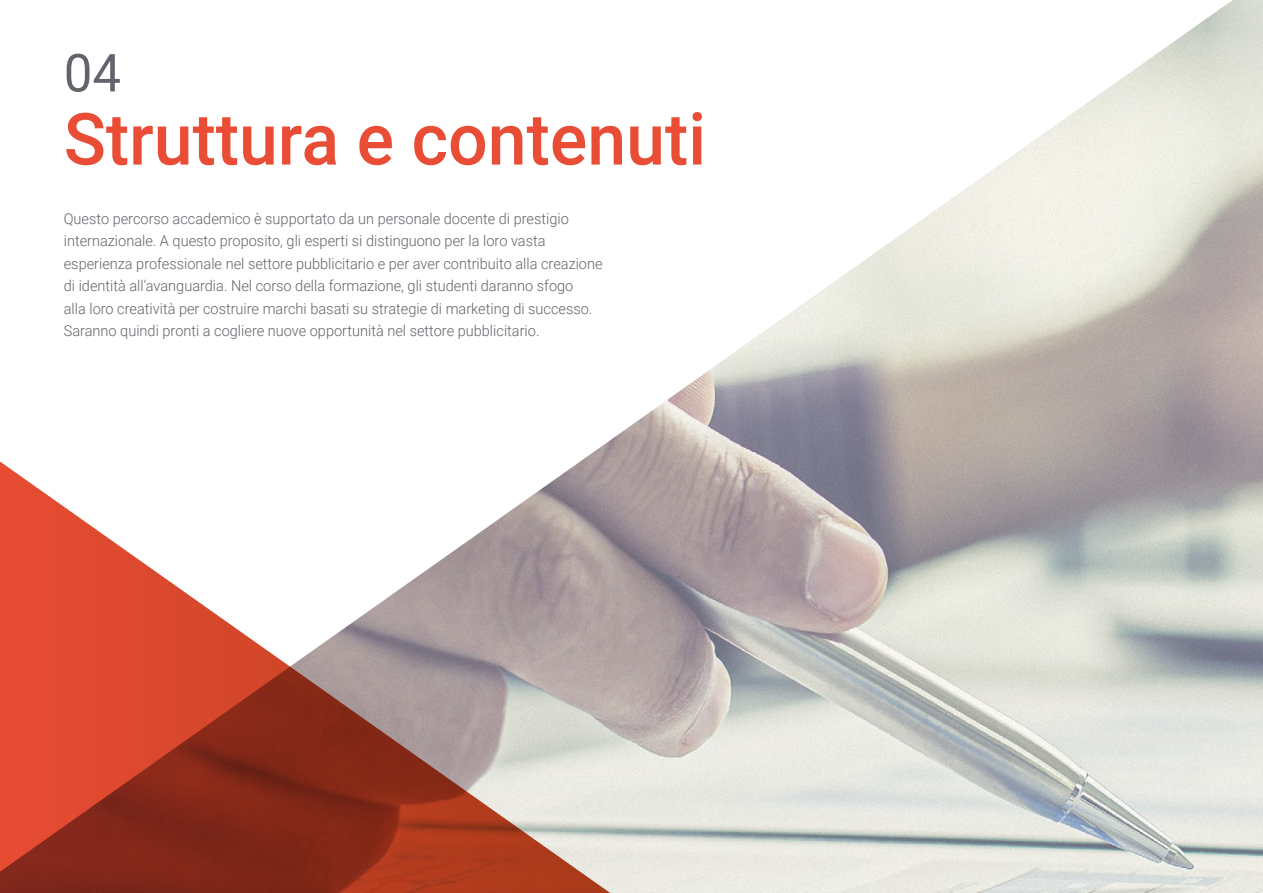
<style>
.page{position:relative;width:1263px;height:893px;background:#fff}
.page>*{position:absolute;margin:0;border:0;box-sizing:border-box;transform-origin:0 0}
.t1{font:500 72px "Roboto";color:#e94d35}
.t2{font:52.5px "Roboto";color:#61646a}
.t3{font:300 15px/22.5px "Roboto";color:#61646a}
</style>
<div class="page">
<img style="left:602px;top:0;width:661px;height:893px">
<svg style="left:0;top:446px;width:640px;height:447px"></svg>
<h2 class="t2" style="left:64px;top:36px;width:59px">04</h2>
<h1 class="t1" style="left:64px;top:89px;width:644px">Struttura e contenuti</h1>
<p class="t3" style="left:64px;top:207px;width:540px">Questo percorso accademico è supportato da un personale docente di prestigio internazionale. A questo proposito, gli esperti si distinguono per la loro vasta esperienza professionale nel settore pubblicitario e per aver contribuito alla creazione di identità all'avanguardia. Nel corso della formazione, gli studenti daranno sfogo<br>alla loro creatività per costruire marchi basati su strategie di marketing di successo.<br>Saranno quindi pronti a cogliere nuove opportunità nel settore pubblicitario.</p>
</div>
